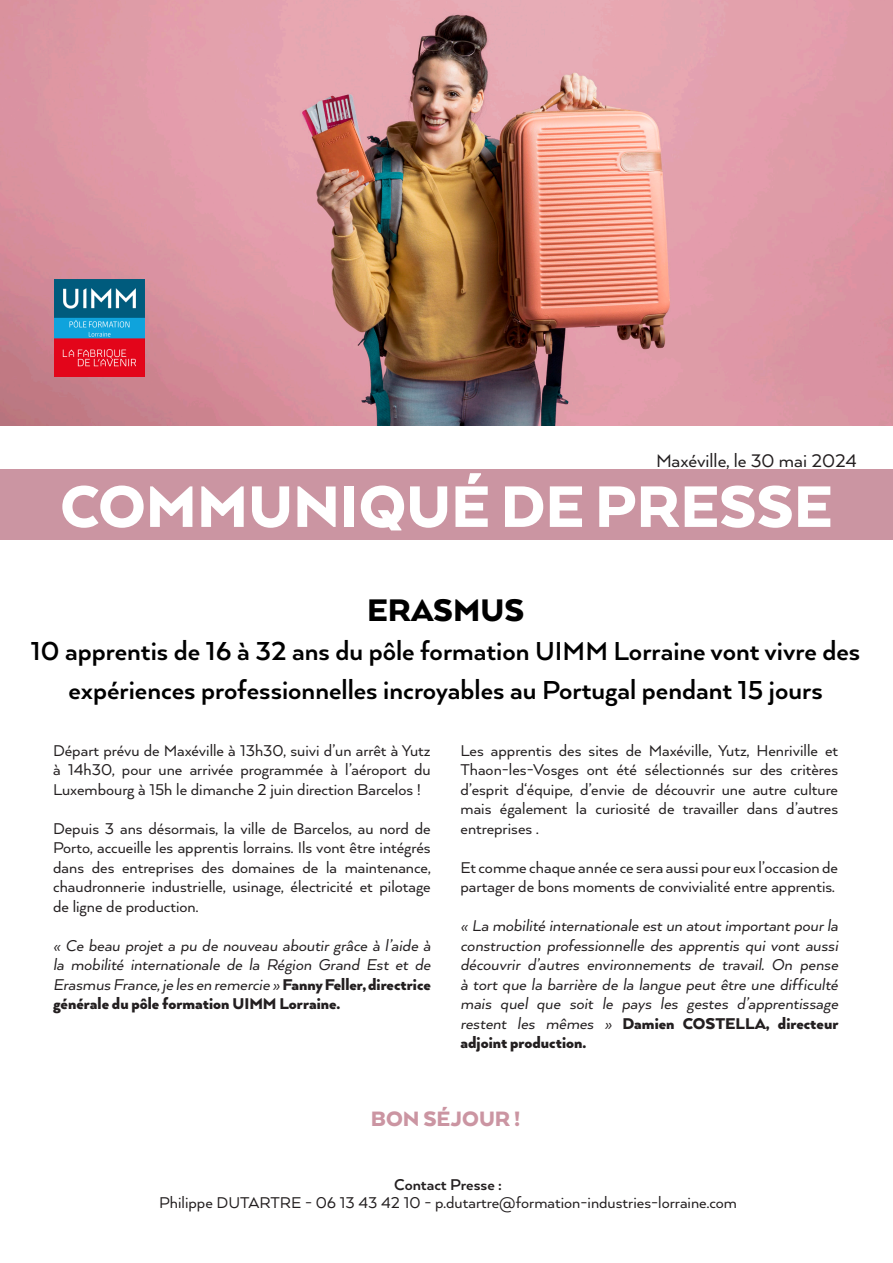
<style>
.page{position:relative;width:893px;height:1263px;background:#fff}
.page>*{position:absolute;margin:0;border:0;box-sizing:border-box;transform-origin:0 0}
.t1{font:900 67.5px "Arquitecta";color:#fff}
.t2{font:900 36px "Arquitecta";color:#000}
.t3{font:700 30px/39px "Arquitecta";color:#000;text-align:center}
.t4{font:900 24px "Arquitecta";color:#cb95a2}
.t5{font:21px "Arquitecta";color:#231f20}
.t6{font:18px/19.5px "Arquitecta";color:#231f20;text-align:justify}
.t7{font:italic 18px/19.5px "Arquitecta W00";color:#231f20;text-align:justify}
.t8{font:900 18px/19.5px "Arquitecta";color:#231f20}
.t9{font:700 18px "Arquitecta";color:#231f20}
.s1{font-family:"Arquitecta";font-weight:900;font-style:normal}
.s2{font-family:"Arquitecta W00";font-weight:400;font-style:italic}
</style>
<div class="page">
<div style="left:0;top:470px;width:893px;height:70px;background:#cb95a2"></div>
<img style="left:0;top:0;width:893px;height:425px">
<img style="left:54px;top:279px;width:91px;height:97px">
<p class="t5" style="left:656px;top:447px;width:202px">Maxéville, le 30 mai 2024</p>
<h1 class="t1" style="left:60px;top:465px;width:774px">COMMUNIQUÉ DE PRESSE</h1>
<h2 class="t2" style="left:367px;top:588px;width:159px">ERASMUS</h2>
<h3 class="t3" style="left:31px;top:631px;width:831px">10 apprentis de 16 à 32 ans du pôle formation UIMM Lorraine vont vivre des expériences professionnelles incroyables au Portugal pendant 15 jours</h3>
<p class="t6" style="left:53px;top:740px;width:379px">Départ prévu de Maxéville à 13h30, suivi d’un arrêt à Yutz à 14h30, pour une arrivée programmée à l’aéroport du Luxembourg à 15h le dimanche 2 juin direction Barcelos !</p>
<p class="t6" style="left:53px;top:818px;width:379px">Depuis 3 ans désormais, la ville de Barcelos, au nord de Porto, accueille les apprentis lorrains. Ils vont être intégrés dans des entreprises des domaines de la maintenance, chaudronnerie industrielle, usinage, électricité et pilotage de ligne de production.</p>
<p class="t7" style="left:53px;top:935px;width:379px">« Ce beau projet a pu de nouveau aboutir grâce à l’aide à la mobilité internationale de la Région Grand Est et de Erasmus France, je les en remercie » <span class="s1">Fanny Feller, directrice</span></p>
<p class="t8" style="left:53px;top:994px;width:289px">générale du pôle formation UIMM Lorraine.</p>
<p class="t6" style="left:460px;top:740px;width:379px">Les apprentis des sites de Maxéville, Yutz, Henriville et Thaon-les-Vosges ont été sélectionnés sur des critères d’esprit d‘équipe, d’envie de découvrir une autre culture mais également la curiosité de travailler dans d’autres entreprises .</p>
<p class="t6" style="left:460px;top:857px;width:379px">Et comme chaque année ce sera aussi pour eux l’occasion de partager de bons moments de convivialité entre apprentis.</p>
<p class="t7" style="left:460px;top:916px;width:379px">« La mobilité internationale est un atout important pour la construction professionnelle des apprentis qui vont aussi découvrir d’autres environnements de travail. On pense à tort que la barrière de la langue peut être une difficulté mais quel que soit le pays les gestes d’apprentissage</p>
<p class="t8" style="left:460px;top:1013px;width:379px"><span class="s2">restent les mêmes »</span> Damien COSTELLA, directeur adjoint production.</p>
<h3 class="t4" style="left:371px;top:1103px;width:151px">BON SÉJOUR !</h3>
<p class="t9" style="left:394px;top:1174px;width:109px">Contact Presse :</p>
<p class="t6" style="left:159px;top:1192px;width:579px">Philippe DUTARTRE - 06 13 43 42 10 - p.dutartre@formation-industries-lorraine.com</p>
</div>
